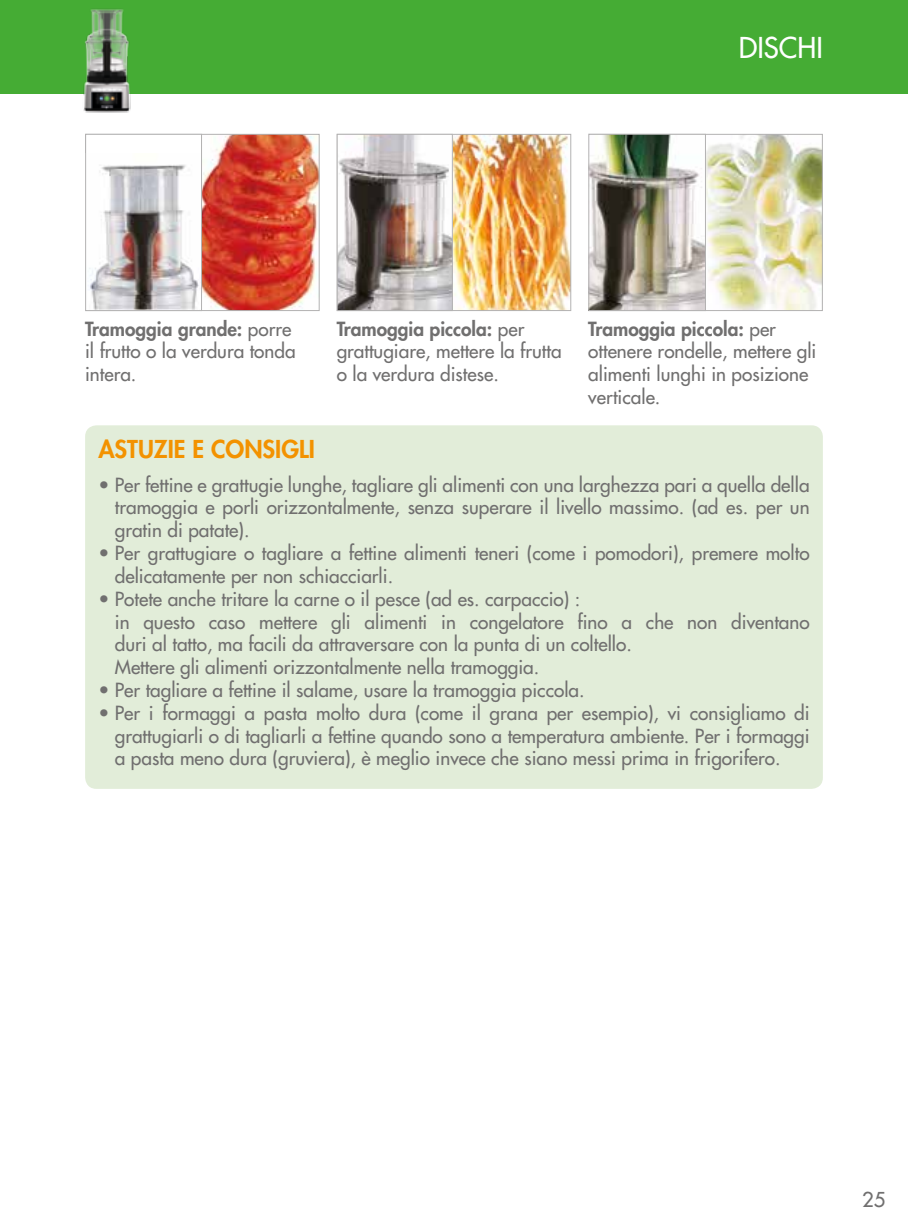
<style>
.page{position:relative;width:908px;height:1225px;background:#fff}
.page>*{position:absolute;margin:0;border:0;box-sizing:border-box;transform-origin:0 0}
.t1{font:28px "Futura";color:#fff}
.t2{font:800 24px "Futura";color:#f39200}
.t3{font:20px "Futura";color:#706f6f}
.t4{font:19px/22.8px "Futura";color:#706f6f}
.s1{font-weight:800}
</style>
<div class="page">
<div style="left:0;top:0;width:907px;height:94px;background:#45ac34"></div>
<img style="left:83px;top:9px;width:48px;height:104px">
<img style="left:452px;top:136px;width:117px;height:173px">
<img style="left:338px;top:136px;width:112px;height:173px">
<div style="left:336px;top:134px;width:116px;height:177px;border:1px solid #b3b2b2"></div>
<img style="left:202px;top:136px;width:115px;height:173px">
<img style="left:89px;top:164px;width:110px;height:145px">
<div style="left:85px;top:134px;width:117px;height:177px;border:1px solid #b3b2b2"></div>
<img style="left:705px;top:136px;width:115px;height:173px">
<img style="left:590px;top:136px;width:113px;height:173px">
<div style="left:588px;top:134px;width:117px;height:177px;border:1px solid #b3b2b2"></div>
<div style="left:85px;top:425px;width:737px;height:364px;background:#e2edd9;border-radius:11px"></div>
<h1 class="t1" style="left:738px;top:29px;width:86px">DISCHI</h1>
<p class="t4" style="left:85px;top:317px;width:212px"><span class="s1">Tramoggia grande:</span> porre il frutto o la verdura tonda intera.</p>
<p class="t4" style="left:336px;top:317px;width:226px"><span class="s1">Tramoggia piccola:</span> per grattugiare, mettere la frutta o la verdura distese.</p>
<p class="t4" style="left:588px;top:317px;width:229px"><span class="s1">Tramoggia piccola:</span> per ottenere rondelle, mettere gli alimenti lunghi in posizione verticale.</p>
<p class="t2" style="left:98px;top:432px;width:29px">Astuzie</p>
<p class="t2" style="left:192px;top:432px;width:33px">e consigli</p>
<p class="t4" style="left:115px;top:473px;width:696px;text-align:justify;text-indent:-16px">• Per fettine e grattugie lunghe, tagliare gli alimenti con una larghezza pari a quella della tramoggia e porli orizzontalmente, senza superare il livello massimo. (ad es. per un gratin di patate).</p>
<p class="t4" style="left:115px;top:541px;width:696px;text-indent:-16px">• Per grattugiare o tagliare a fettine alimenti teneri (come i pomodori), premere molto delicatamente per non schiacciarli.</p>
<p class="t4" style="left:115px;top:587px;width:696px;text-indent:-16px">• Potete anche tritare la carne o il pesce (ad es. carpaccio) :<br>in questo caso mettere gli alimenti in congelatore fino a che non diventano duri al tatto, ma facili da attraversare con la punta di un coltello.<br>Mettere gli alimenti orizzontalmente nella tramoggia.</p>
<p class="t4" style="left:98px;top:678px;width:484px">• Per tagliare a fettine il salame, usare la tramoggia piccola.</p>
<p class="t4" style="left:115px;top:701px;width:696px;text-align:justify;text-indent:-16px">• Per i formaggi a pasta molto dura (come il grana per esempio), vi consigliamo di grattugiarli o di tagliarli a fettine quando sono a temperatura ambiente. Per i formaggi a pasta meno dura (gruviera), è meglio invece che siano messi prima in frigorifero.</p>
<p class="t3" style="left:861px;top:1186px;width:25px">25</p>
</div>
